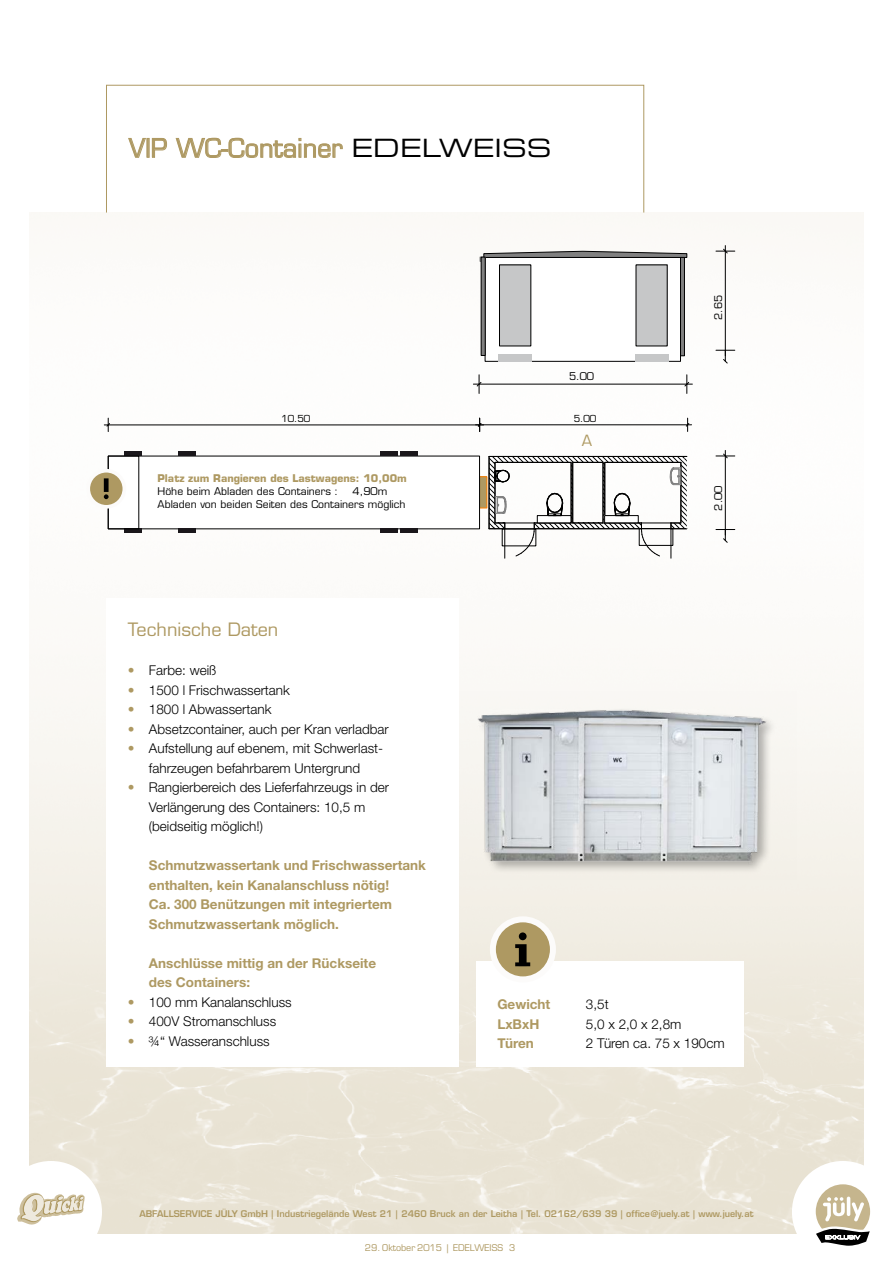
<style>
.page{position:relative;width:893px;height:1263px;background:#fff}
.page>*{position:absolute;margin:0;border:0;box-sizing:border-box;transform-origin:0 0}
.t1{font:25.2px "Eurostile LT Std";color:#ae9962}
.t2{font:18px "Eurostile LT Std";color:#ae9962}
.t3{font:15.15px "Eurostile LT Std";color:#ae9962}
.t4{font:300 13.5px/19.5px "Helvetica Neue LT Std";color:#000;text-align:center}
.t5{font:700 13.5px/19.5px "Helvetica Neue LT Std";color:#ae9962}
.t6{font:10.35px/13.2px "Eurostile LT Std";letter-spacing:.005em;color:#000}
.t7{font:700 10.35px "Eurostile LT Std";color:#ae9962}
.t8{font:9.45px "Eurostile LT Std";color:#000}
.t9{font:600 9px "Eurostile LT Std";color:#ae9962}
.t10{font:9px "Eurostile LT Std";color:#ae9962}
.s1{font-family:"Eurostile LT Std Ex 2";color:#000}
.s2{color:#ae9962}
</style>
<div class="page">
<img style="left:30px;top:213px;width:833px;height:1020px">
<div style="left:0;top:1161px;width:102px;height:102px;background:#fff;border-radius:50%"></div>
<svg style="left:792px;top:1161px;width:79px;height:85px"></svg>
<svg style="left:17px;top:1144px;width:70px;height:81px"></svg>
<div style="left:480px;top:477px;width:7px;height:31px;background:#ae9962"></div>
<div style="left:479px;top:477px;width:8px;height:31px;border:1px solid #ff8000"></div>
<div style="left:108px;top:456px;width:372px;height:73px;background:#fff"></div>
<svg style="left:686px;top:418px;width:6px;height:13px"></svg>
<hr style="left:480px;top:425px;width:208px;height:1px;background:#000">
<svg style="left:476px;top:418px;width:8px;height:14px"></svg>
<svg style="left:104px;top:418px;width:6px;height:14px"></svg>
<hr style="left:108px;top:425px;width:372px;height:1px;background:#000">
<hr style="left:179px;top:529px;width:17px;height:4px;background:#1a171b">
<hr style="left:124px;top:529px;width:17px;height:4px;background:#1a171b">
<hr style="left:400px;top:529px;width:17px;height:4px;background:#1a171b">
<hr style="left:381px;top:529px;width:17px;height:4px;background:#1a171b">
<hr style="left:179px;top:452px;width:17px;height:4px;background:#1a171b">
<svg style="left:124px;top:452px;width:17px;height:4px"></svg>
<hr style="left:400px;top:452px;width:17px;height:4px;background:#1a171b">
<hr style="left:381px;top:452px;width:17px;height:4px;background:#1a171b">
<div style="left:108px;top:456px;width:31px;height:73px;border:1px solid #000"></div>
<div style="left:485px;top:257px;width:195px;height:104px;background:#fff"></div>
<div style="left:485px;top:257px;width:196px;height:104px;border:1px solid #000"></div>
<svg style="left:480px;top:251px;width:207px;height:10px"></svg>
<div style="left:680px;top:257px;width:4px;height:99px;border:1px solid #000"></div>
<div style="left:499px;top:265px;width:32px;height:81px;background:#c6c7c8"></div>
<div style="left:499px;top:265px;width:32px;height:81px;border:1px solid #000"></div>
<div style="left:636px;top:265px;width:31px;height:81px;background:#c6c7c8"></div>
<div style="left:481px;top:257px;width:4px;height:98px;border:1px solid #000"></div>
<div style="left:499px;top:354px;width:33px;height:7px;background:#c6c7c8"></div>
<div style="left:635px;top:354px;width:33px;height:7px;background:#c6c7c8"></div>
<svg style="left:685px;top:375px;width:7px;height:18px"></svg>
<svg style="left:473px;top:375px;width:8px;height:18px"></svg>
<hr style="left:479px;top:384px;width:208px;height:1px;background:#000">
<svg style="left:716px;top:350px;width:19px;height:13px"></svg>
<svg style="left:716px;top:246px;width:19px;height:7px"></svg>
<hr style="left:725px;top:251px;width:1px;height:110px;background:#000">
<svg style="left:716px;top:529px;width:19px;height:13px"></svg>
<svg style="left:716px;top:450px;width:19px;height:8px"></svg>
<hr style="left:725px;top:456px;width:1px;height:85px;background:#000">
<svg style="left:489px;top:456px;width:198px;height:102px"></svg>
<div style="left:106px;top:598px;width:353px;height:469px;background:#fff"></div>
<div style="left:476px;top:961px;width:268px;height:106px;background:#fff"></div>
<svg style="left:493px;top:919px;width:60px;height:60px;background:#b6a474"></svg>
<div style="left:490px;top:916px;width:66px;height:66px;border:6px solid #fcfbfa;border-radius:50%"></div>
<svg style="left:515px;top:944px;width:15px;height:22px"></svg>
<div style="left:519px;top:932px;width:8px;height:8px;background:#000;border-radius:50%"></div>
<img style="left:459px;top:692px;width:337px;height:188px">
<svg style="left:88px;top:471px;width:36px;height:36px"></svg>
<div style="left:86px;top:469px;width:40px;height:40px;border:4px solid #fcfbfa;border-radius:50%"></div>
<svg style="left:104px;top:478px;width:5px;height:21px"></svg>
<svg style="left:128px;top:138px;width:39px;height:20px"></svg>
<svg style="left:176px;top:138px;width:167px;height:20px"></svg>
<h1 class="t1" style="left:129px;top:133px;width:424px">VIP WC-Container <span class="s1">EDELWEISS</span></h1>
<p class="t6" style="left:569px;top:370px;width:26px">5.00</p>
<p class="t8" style="left:281px;top:413px;width:31px">10.50</p>
<p class="t8" style="left:574px;top:413px;width:24px">5.00</p>
<p class="t3" style="left:582px;top:432px;width:12px">A</p>
<p class="t7" style="left:158px;top:472px;width:251px">Platz zum Rangieren des Lastwagens: 10,00m</p>
<p class="t6" style="left:158px;top:485px;width:182px">Höhe beim Abladen des Containers :</p>
<p class="t6" style="left:158px;top:485px;width:249px;text-indent:195px">4,90m<br>Abladen von beiden Seiten des Containers möglich</p>
<p class="t6" style="left:712px;top:320px;width:26px;rotate:-90deg">2.65</p>
<p class="t6" style="left:712px;top:510px;width:26px;rotate:-90deg">2.00</p>
<h2 class="t2" style="left:128px;top:619px;width:152px">Technische Daten</h2>
<p class="t4" style="left:128px;top:660px;width:90px"><span class="s2">•</span> Farbe: weiß</p>
<p class="t4" style="left:128px;top:680px;width:164px"><span class="s2">•</span> 1500 l Frischwassertank</p>
<p class="t4" style="left:128px;top:699px;width:145px"><span class="s2">•</span> 1800 l Abwassertank</p>
<p class="t4" style="left:128px;top:719px;width:262px"><span class="s2">•</span> Absetzcontainer, auch per Kran verladbar</p>
<p class="t4" style="left:128px;top:738px;width:257px"><span class="s2">•</span> Aufstellung auf ebenem, mit Schwerlast&shy;fahrzeugen befahrbarem Untergrund</p>
<p class="t4" style="left:149px;top:777px;width:242px;text-align:left;text-indent:-21px"><span class="s2">•</span> Rangierbereich des Lieferfahrzeugs in der<br>Verlängerung des Containers: 10,5 m (beidseitig möglich!)</p>
<p class="t5" style="left:149px;top:855px;width:279px">Schmutzwassertank und Frischwassertank enthalten, kein Kanalanschluss nötig!<br>Ca. 300 Benützungen mit integriertem Schmutzwassertank möglich.</p>
<p class="t5" style="left:149px;top:953px;width:229px">Anschlüsse mittig an der Rückseite des Containers:</p>
<p class="t4" style="left:128px;top:992px;width:165px"><span class="s2">•</span> 100 mm Kanalanschluss</p>
<p class="t4" style="left:128px;top:1011px;width:150px"><span class="s2">•</span> 400V Stromanschluss</p>
<p class="t4" style="left:128px;top:1031px;width:143px"><span class="s2">•</span> ¾“ Wasseranschluss</p>
<p class="t5" style="left:497px;top:994px;width:54px">Gewicht</p>
<p class="t4" style="left:586px;top:994px;width:24px">3,5t</p>
<p class="t5" style="left:497px;top:1014px;width:44px">LxBxH</p>
<p class="t4" style="left:586px;top:1014px;width:97px">5,0 x 2,0 x 2,8m</p>
<p class="t5" style="left:497px;top:1033px;width:38px">Türen</p>
<p class="t4" style="left:586px;top:1033px;width:140px">2 Türen ca. 75 x 190cm</p>
<p class="t9" style="left:139px;top:1208px;width:616px">ABFALLSERVICE JÜLY GmbH | Industriegelände West 21 | 2460 Bruck an der Leitha | Tel. 02162/639 39 | office@juely.at | www.juely.at</p>
<p class="t10" style="left:365px;top:1242px;width:152px">29. Oktober 2015 | EDELWEISS 3</p>
</div>
